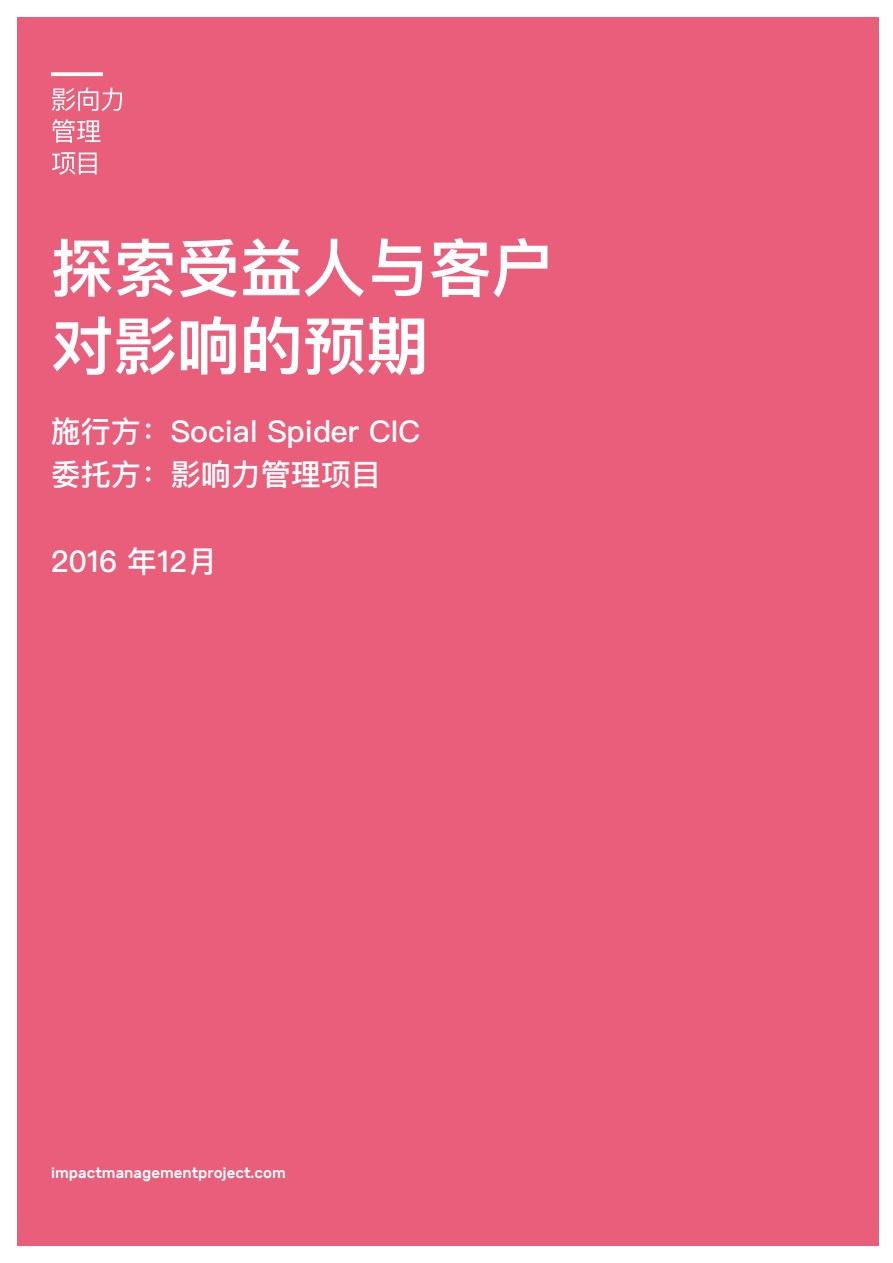
<style>
.page{position:relative;width:893px;height:1263px;background:#fff}
.page>*{position:absolute;margin:0;border:0;box-sizing:border-box;transform-origin:0 0}
.Subtitle_1_-_Black{font:600 63px "Ping Fang SC";color:#fff}
.t1{font:500 30px "Ping Fang SC";color:#fff}
.Subtitle_1_-_Black-2{font:500 15px "Rubik";color:#fff}
</style>
<div class="page">
<div style="left:17px;top:17px;width:861px;height:1228px;background:#e95e7a"></div>
<svg style="left:51px;top:72px;width:52px;height:4px"></svg>
<svg style="left:52px;top:152px;width:45px;height:23px"></svg>
<svg style="left:52px;top:119px;width:48px;height:24px"></svg>
<svg style="left:52px;top:88px;width:70px;height:23px"></svg>
<p class="Subtitle_1_-_Black" style="left:51px;top:229px;width:506px">探索受益人与客户</p>
<p class="Subtitle_1_-_Black" style="left:51px;top:307px;width:380px">对影响的预期</p>
<p class="t1" style="left:51px;top:413px;width:371px">施行方：Social Spider CIC</p>
<p class="t1" style="left:51px;top:456px;width:331px">委托方：影响力管理项目</p>
<p class="t1" style="left:51px;top:543px;width:168px">2016 年12月</p>
<p class="Subtitle_1_-_Black-2" style="left:51px;top:1164px;width:236px">impactmanagementproject.com</p>
</div>
